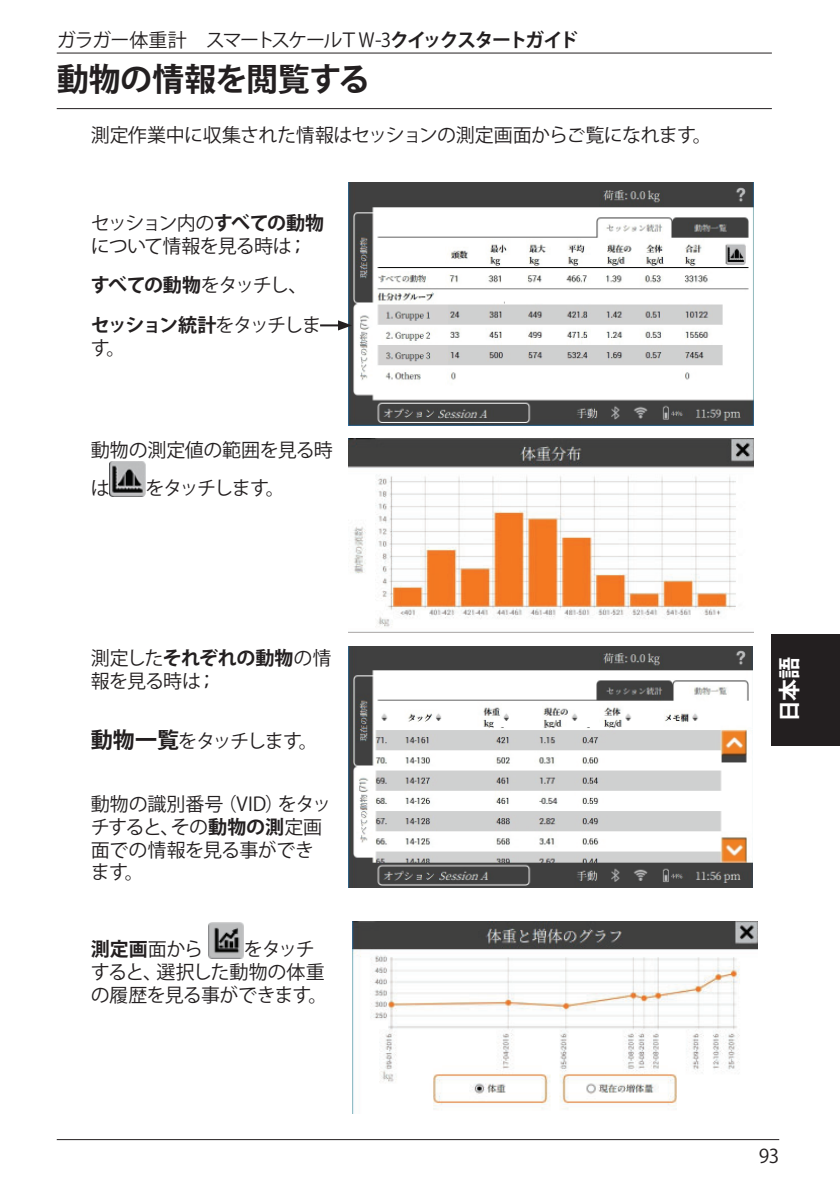
<style>
.page{position:relative;width:840px;height:1191px;background:#fff}
.page>*{position:absolute;margin:0;border:0;box-sizing:border-box;transform-origin:0 0}
.t1{font:32px "Koz Go Pro Bold 90 msp RKSJ H";letter-spacing:-.015em;color:#231f20}
.t2{font:22px "Koz Go Pro Bold 90 msp RKSJ H";color:#fff}
.t3{font:19px/22.8px "Koz Go Pro Regular 90 msp RKSJ H";letter-spacing:-.04em;color:#231f20}
.t4{font:19px/22.8px "Koz Go Pro Regular 90 msp RKSJ H";letter-spacing:-.02em;color:#231f20}
.t5{font:19px "Koz Go Pro Regular 90 msp RKSJ H";letter-spacing:-.08em;color:#231f20}
.t6{font:19px/39.8px "Koz Go Pro Bold 90 msp RKSJ H";letter-spacing:-.08em;color:#231f20}
.t7{font:19px "Koz Go Pro Bold 90 msp RKSJ H";letter-spacing:-.02em;color:#231f20}
.s1{font-family:"Koz Go Pro Bold 90 msp RKSJ H"}
.s2{font-family:"Koz Go Pro Regular 90 msp RKSJ H"}
.s3{font-family:"Koz Go Pro Bold 90 msp RKSJ H";font-size:22px}
</style>
<div class="page">
<hr style="left:57px;top:1139px;width:721px;height:1px;background:#231f20">
<hr style="left:57px;top:53px;width:714px;height:1px;background:#231f20">
<div style="left:771px;top:634px;width:68px;height:111px;background:#231f20"></div>
<hr style="left:57px;top:108px;width:714px;height:1px;background:#231f20">
<img style="left:348px;top:182px;width:405px;height:243px">
<hr style="left:320px;top:324px;width:21px;height:2px;background:#231f20">
<svg style="left:338px;top:320px;width:14px;height:10px"></svg>
<img style="left:348px;top:439px;width:405px;height:193px">
<img style="left:348px;top:646px;width:404px;height:241px">
<img style="left:352px;top:921px;width:405px;height:192px">
<img style="left:110px;top:461px;width:35px;height:36px">
<img style="left:208px;top:923px;width:35px;height:35px">
<p class="t5" style="left:57px;top:33px;width:522px">ガラガー体重計　スマートスケールＴＷ-3<span class="s1">クイックスタートガイド</span></p>
<h1 class="t1" style="left:57px;top:67px;width:315px">動物の情報を閲覧する</h1>
<p class="t3" style="left:91px;top:126px;width:622px">測定作業中に収集された情報はセッションの測定画面からご覧になれます。</p>
<p class="t3" style="left:91px;top:214px;width:235px">セッション内の<span class="s1">すべての動物</span>について情報を見る時は；</p>
<p class="t6" style="left:91px;top:268px;width:232px">すべての動物<span class="s2">をタッチし、</span>セッション統計<span class="s2">をタッチしま</span></p>
<p class="t3" style="left:91px;top:339px;width:36px">す。</p>
<p class="t4" style="left:91px;top:434px;width:243px;line-height:37.4px">動物の測定値の範囲を見る時は</p>
<p class="t5" style="left:145px;top:480px;width:141px">をタッチします。</p>
<p class="t7" style="left:91px;top:651px;width:242px"><span class="s2">測定した</span>それぞれの動物<span class="s2">の情</span></p>
<p class="t3" style="left:91px;top:672px;width:127px">報を見る時は；</p>
<p class="t5" style="left:91px;top:734px;width:228px"><span class="s3">動物一覧</span>をタッチします。</p>
<p class="t4" style="left:91px;top:795px;width:242px">動物の識別番号（VID）をタッチすると、その<span class="s1">動物の測</span>定画面での情報を見る事ができます。</p>
<p class="t7" style="left:91px;top:942px;width:114px">測定画<span class="s2">面から</span></p>
<p class="t3" style="left:91px;top:940px;width:238px;text-indent:153px">をタッチすると、選択した動物の体重の履歴を見る事ができます。</p>
<p class="t2" style="left:780px;top:722px;width:67px;rotate:-90deg">日本語</p>
<p class="t3" style="left:758px;top:1146px;width:22px">93</p>
</div>
